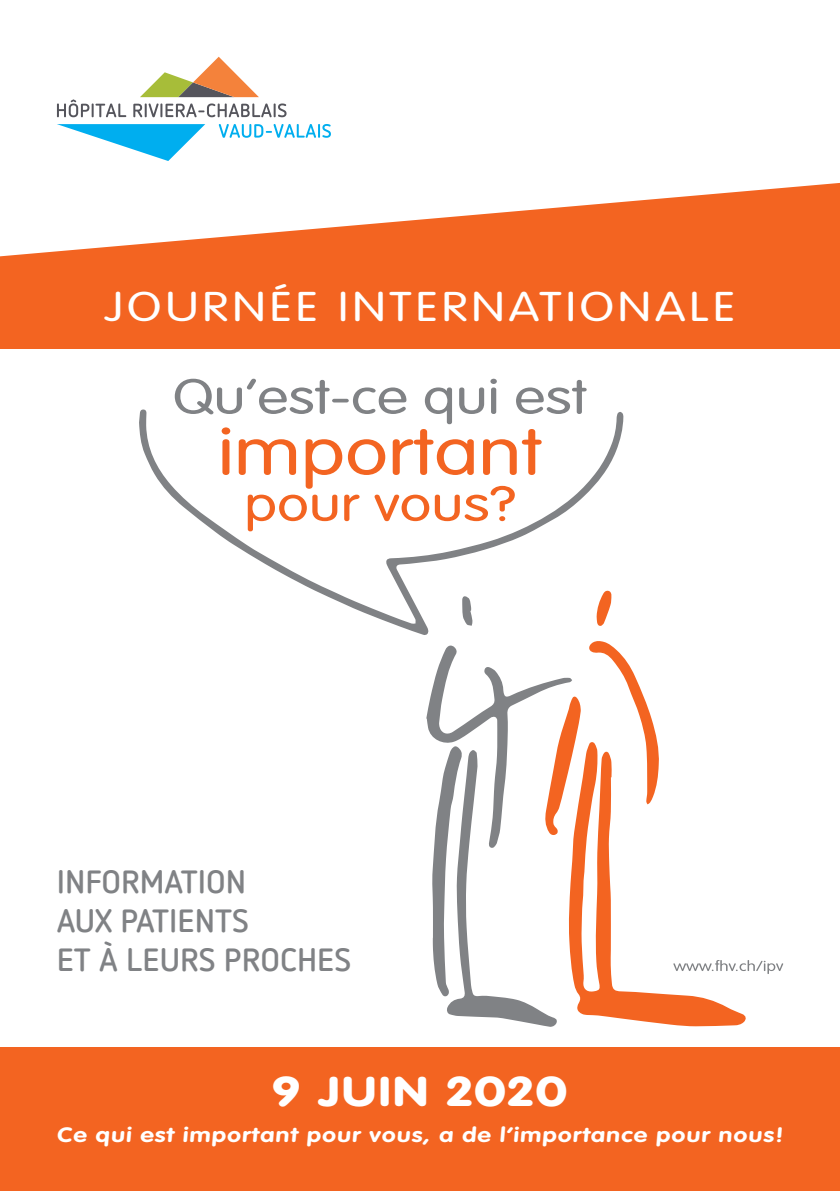
<style>
.page{position:relative;width:840px;height:1191px;background:#fff}
.page>*{position:absolute;margin:0;border:0;box-sizing:border-box;transform-origin:0 0}
.puce_vert{font:300 41px "VAG Rounded";letter-spacing:.08em;color:#fff;scale:1.22 1}
.puce_vert-2{font:900 41px "VAG Rounded";letter-spacing:.05em;color:#fff;scale:1.22 1}
.puce_vert-3{font:700 32px/39px "Netto Offc";color:#808285}
.puce_vert-4{font:700 20.4px "VAG Rounded";letter-spacing:.045em;color:#fff;scale:1.22 1}
</style>
<div class="page">
<div style="left:0;top:160px;width:839px;height:188px;background:#f36421"></div>
<div style="left:0;top:1047px;width:839px;height:144px;background:#f36421"></div>
<svg style="left:0;top:56px;width:839px;height:200px;fill:#fff"></svg>
<svg style="left:57px;top:124px;width:148px;height:37px"></svg>
<svg style="left:140px;top:57px;width:119px;height:40px"></svg>
<svg style="left:57px;top:99px;width:69px;height:18px"></svg>
<svg style="left:133px;top:103px;width:153px;height:14px"></svg>
<svg style="left:219px;top:124px;width:112px;height:14px"></svg>
<svg style="left:580px;top:747px;width:166px;height:279px"></svg>
<svg style="left:139px;top:409px;width:484px;height:226px"></svg>
<svg style="left:588px;top:641px;width:71px;height:163px"></svg>
<svg style="left:426px;top:645px;width:154px;height:382px"></svg>
<svg style="left:596px;top:590px;width:15px;height:36px"></svg>
<svg style="left:462px;top:596px;width:10px;height:30px"></svg>
<svg style="left:175px;top:379px;width:411px;height:152px"></svg>
<svg style="left:673px;top:960px;width:109px;height:14px"></svg>
<p class="puce_vert" style="left:105px;top:283px;width:517px">JOURNÉE INTERNATIONALE</p>
<p class="puce_vert-3" style="left:57px;top:861px;width:296px">INFORMATION<br>AUX PATIENTS<br>ET À LEURS PROCHES</p>
<p class="puce_vert-2" style="left:273px;top:1066px;width:242px">9 JUIN 2020</p>
<p class="puce_vert-4" style="left:57px;top:1122px;width:598px">Ce qui est important pour vous, a de l’importance pour nous!</p>
</div>
